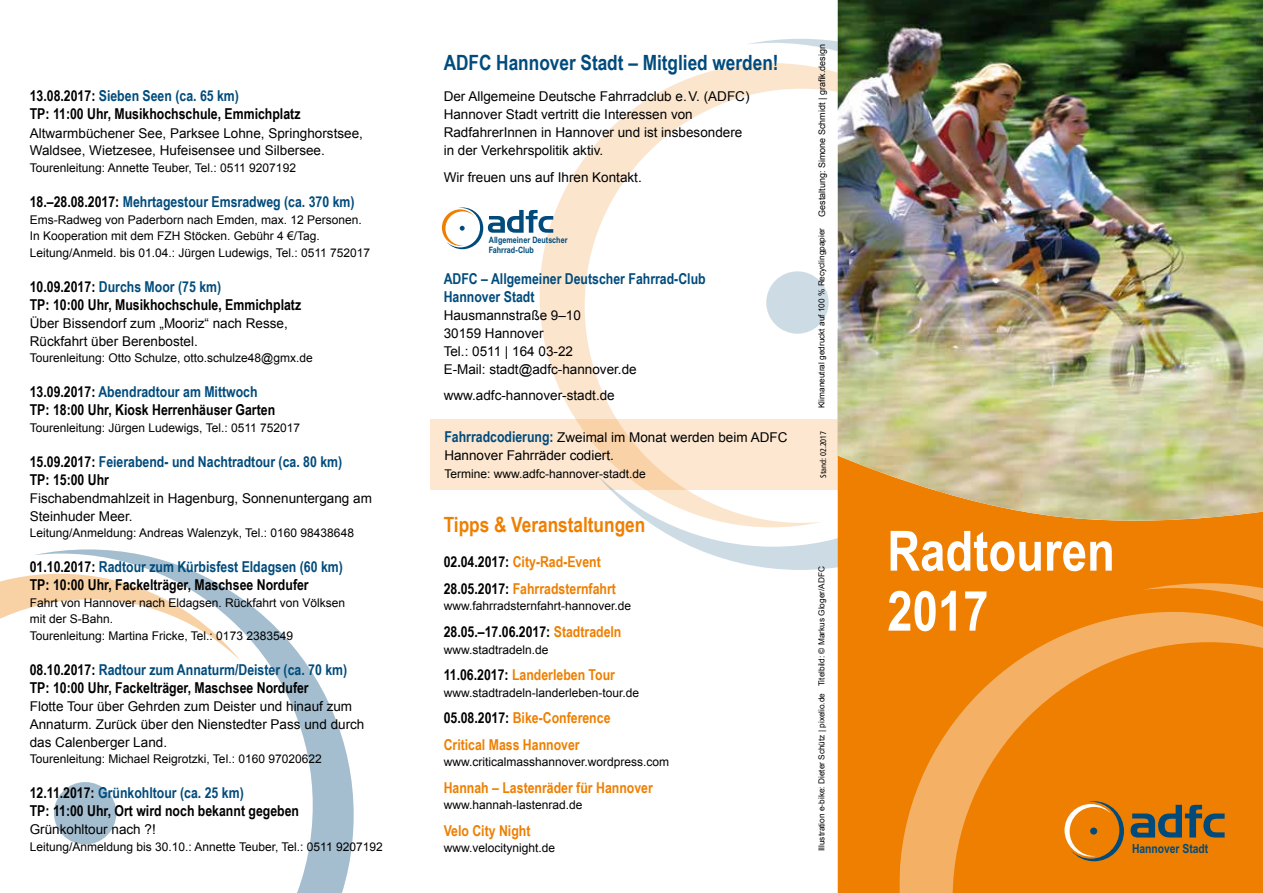
<style>
.page{position:relative;width:1263px;height:893px;background:#fff}
.page>*{position:absolute;margin:0;border:0;box-sizing:border-box;transform-origin:0 0}
.t1{font:700 55.5px/60px "Arial Narrow";color:#fff}
.t2{font:700 21px "Arial Narrow";color:#004b7c}
.t3{font:700 21px "Arial Narrow";color:#ee7f00}
.t4{font:700 15px/18px "Arial Narrow";color:#000}
.t5{font:700 15px/26.5px "Arial Narrow";color:#ee7f00}
.t6{font:700 15px/18px "Arial Narrow";color:#004b7c}
.t7{font:13.5px/18px "Arial";color:#000}
.t8{font:700 12.6px "Arial Narrow";color:#004b7c}
.t9{font:12px/16.5px "Arial";color:#000}
.t10{font:700 8.7px/10.1px "Arial Narrow";color:#004b7c}
.t11{font:8.25px "Arial";color:#000}
.t12{font:condensed 8.25px "Frutiger";color:#000}
.s1{color:#004b7c}
.s2{color:#000}
.s3{font-family:"Arial Narrow";font-weight:700;font-size:15px;color:#004b7c}
.s4{color:#ee7f00}
.s5{font-size:9px}
</style>
<div class="page">
<div style="left:430px;top:419px;width:442px;height:70px;background:#fde7d0"></div>
<svg style="left:540px;top:145px;width:55px;height:345px;fill:#fbe5cd"></svg>
<svg style="left:595px;top:39px;width:243px;height:531px"></svg>
<div style="left:766px;top:271px;width:63px;height:63px;background:#cddbe5;border-radius:50%"></div>
<div style="left:838px;top:528px;width:425px;height:365px;background:#ee7f00"></div>
<svg style="left:899px;top:612px;width:66px;height:281px;fill:#ee7f00"></svg>
<svg style="left:965px;top:583px;width:298px;height:310px;fill:#ee7f00"></svg>
<div style="left:1167px;top:858px;width:74px;height:35px;background:#ee7f00"></div>
<svg style="left:1130px;top:805px;width:94px;height:32px"></svg>
<svg style="left:1064px;top:801px;width:60px;height:60px"></svg>
<div style="left:1090px;top:827px;width:7px;height:8px;background:#004b7c;border-radius:50%"></div>
<img style="left:838px;top:0;width:425px;height:522px">
<svg style="left:442px;top:207px;width:111px;height:42px"></svg>
<svg style="left:0;top:549px;width:354px;height:344px"></svg>
<div style="left:54px;top:782px;width:62px;height:62px;background:#a4bed0;border-radius:50%"></div>
<p class="t4" style="left:30px;top:86px;width:272px">13.08.2017: <span class="s1">Sieben Seen (ca. 65 km)<br></span>TP: 11:00 Uhr, Musikhochschule, Emmichplatz</p>
<p class="t7" style="left:30px;top:124px;width:335px">Altwarmbüchener See, Parksee Lohne, Springhorstsee,<br>Waldsee, Wietzesee, Hufeisensee und Silbersee.</p>
<p class="t9" style="left:30px;top:160px;width:268px">Tourenleitung: Annette Teuber, Tel.: 0511 9207192</p>
<p class="t6" style="left:30px;top:192px;width:326px"><span class="s2">18.–28.08.2017:</span> Mehrtagestour Emsradweg (ca. 370 km)</p>
<p class="t9" style="left:30px;top:211px;width:342px">Ems-Radweg von Paderborn nach Emden, max. 12 Personen.<br>In Kooperation mit dem FZH Stöcken. Gebühr 4 €/Tag.<br>Leitung/Anmeld. bis 01.04.: Jürgen Ludewigs, Tel.: 0511 752017</p>
<p class="t4" style="left:30px;top:276px;width:273px">10.09.2017: <span class="s1">Durchs Moor (75 km)<br></span>TP: 10:00 Uhr, Musikhochschule, Emmichplatz</p>
<p class="t7" style="left:30px;top:314px;width:260px">Über Bissendorf zum „Mooriz“ nach Resse,<br>Rückfahrt über Berenbostel.</p>
<p class="t9" style="left:30px;top:350px;width:284px">Tourenleitung: Otto Schulze, otto.schulze48@gmx.de</p>
<p class="t4" style="left:30px;top:382px;width:247px">13.09.2017: <span class="s1">Abendradtour am Mittwoch<br></span>TP: 18:00 Uhr, Kiosk Herrenhäuser Garten</p>
<p class="t9" style="left:30px;top:419px;width:272px">Tourenleitung: Jürgen Ludewigs, Tel.: 0511 752017</p>
<p class="t6" style="left:30px;top:452px;width:314px"><span class="s2">15.09.2017:</span> Feierabend- und Nachtradtour (ca. 80 km)<br><span class="s2">TP: 15:00 Uhr</span></p>
<p class="t7" style="left:30px;top:489px;width:344px">Fischabendmahlzeit in Hagenburg, Sonnenuntergang am<br>Steinhuder Meer.</p>
<p class="t9" style="left:30px;top:525px;width:326px">Leitung/Anmeldung: Andreas Walenzyk, Tel.: 0160 98438648</p>
<p class="t4" style="left:30px;top:557px;width:315px">01.10.2017: <span class="s1">Radtour zum Kürbisfest Eldagsen (60 km)<br></span>TP: 10:00 Uhr, Fackelträger, Maschsee Nordufer</p>
<p class="t9" style="left:30px;top:594px;width:317px">Fahrt von Hannover nach Eldagsen. Rückfahrt von Völksen mit der S-Bahn.<br>Tourenleitung: Martina Fricke, Tel.: 0173 2383549</p>
<p class="t4" style="left:30px;top:660px;width:319px">08.10.2017: <span class="s1">Radtour zum Annaturm/Deister (ca. 70 km)<br></span>TP: 10:00 Uhr, Fackelträger, Maschsee Nordufer</p>
<p class="t7" style="left:30px;top:697px;width:336px">Flotte Tour über Gehrden zum Deister und hinauf zum<br>Annaturm. Zurück über den Nienstedter Pass und durch das Calenberger Land.</p>
<p class="t9" style="left:30px;top:751px;width:293px">Tourenleitung: Michael Reigrotzki, Tel.: 0160 97020622</p>
<p class="t4" style="left:30px;top:783px;width:271px">12.11.2017: <span class="s1">Grünkohltour (ca. 25 km)<br></span>TP: 11:00 Uhr, Ort wird noch bekannt gegeben</p>
<p class="t7" style="left:30px;top:820px;width:128px">Grünkohltour nach ?!</p>
<p class="t9" style="left:30px;top:838px;width:354px">Leitung/Anmeldung bis 30.10.: Annette Teuber, Tel.: 0511 9207192</p>
<h2 class="t2" style="left:444px;top:47px;width:336px">ADFC Hannover Stadt – Mitglied werden!</h2>
<p class="t7" style="left:444px;top:87px;width:307px">Der Allgemeine Deutsche Fahrradclub e.V. (ADFC)<br>Hannover Stadt vertritt die Interessen von RadfahrerInnen in Hannover und ist insbesondere in der Verkehrspolitik aktiv.</p>
<p class="t7" style="left:444px;top:168px;width:200px">Wir freuen uns auf Ihren Kontakt.</p>
<p class="t10" style="left:489px;top:235px;width:80px">Allgemeiner Deutscher<br>Fahrrad-Club</p>
<p class="t6" style="left:444px;top:269px;width:264px">ADFC – Allgemeiner Deutscher Fahrrad-Club<br>Hannover Stadt</p>
<p class="t7" style="left:444px;top:306px;width:195px">Hausmannstraße 9–10<br>30159 Hannover<br>Tel.: 0511 | 164 03-22<br>E-Mail: stadt@adfc-hannover.de</p>
<p class="t7" style="left:444px;top:387px;width:173px">www.adfc-hannover-stadt.de</p>
<p class="t7" style="left:444px;top:429px;width:345px"><span class="s3">Fahrradcodierung:</span> Zweimal im Monat werden beim ADFC<br>Hannover Fahrräder codiert.</p>
<p class="t9" style="left:444px;top:466px;width:203px">Termine: www.adfc-hannover-stadt.de</p>
<h2 class="t3" style="left:444px;top:509px;width:203px">Tipps &amp; Veranstaltungen</h2>
<p class="t5" style="left:444px;top:548px;width:174px"><span class="s2">02.04.2017:</span> City-Rad-Event<br><span class="s2">28.05.2017:</span> Fahrradsternfahrt</p>
<p class="t9" style="left:444px;top:598px;width:189px">www.fahrradsternfahrt-hannover.de</p>
<p class="t4" style="left:444px;top:622px;width:179px">28.05.–17.06.2017: <span class="s4">Stadtradeln</span></p>
<p class="t9" style="left:444px;top:641px;width:106px">www.stadtradeln.de</p>
<p class="t5" style="left:444px;top:661px;width:173px"><span class="s2">11.06.2017:</span> Landerleben Tour</p>
<p class="t9" style="left:444px;top:684px;width:197px">www.stadtradeln-landerleben-tour.de</p>
<p class="t5" style="left:444px;top:704px;width:168px"><span class="s2">05.08.2017:</span> Bike-Conference<br>Critical Mass Hannover</p>
<p class="t9" style="left:444px;top:754px;width:227px">www.criticalmasshannover.wordpress.com</p>
<p class="t5" style="left:444px;top:773px;width:211px">Hannah – Lastenräder für Hannover</p>
<p class="t9" style="left:444px;top:797px;width:140px">www.hannah-lastenrad.de</p>
<p class="t5" style="left:444px;top:816px;width:88px">Velo City Night</p>
<p class="t9" style="left:444px;top:840px;width:113px">www.velocitynight.de</p>
<p class="t11" style="left:816px;top:408px;width:365px;rotate:-90deg">Klimaneutral gedruckt auf 100 % Recyclingpapier <span class="s5">Gestaltung: Simone Schmidt | grafik.design</span></p>
<p class="t12" style="left:819px;top:478px;width:49px;rotate:-90deg">Stand: 02.2017</p>
<p class="t11" style="left:816px;top:851px;width:286px;rotate:-90deg">Illustration e-bike: Dieter Schütz | pixelio.de Titelbild: © Markus Gloger/ADFC</p>
<h1 class="t1" style="left:887px;top:518px;width:229px">Radtouren<br>2017</h1>
<p class="t8" style="left:1132px;top:839px;width:78px">Hannover Stadt</p>
</div>
